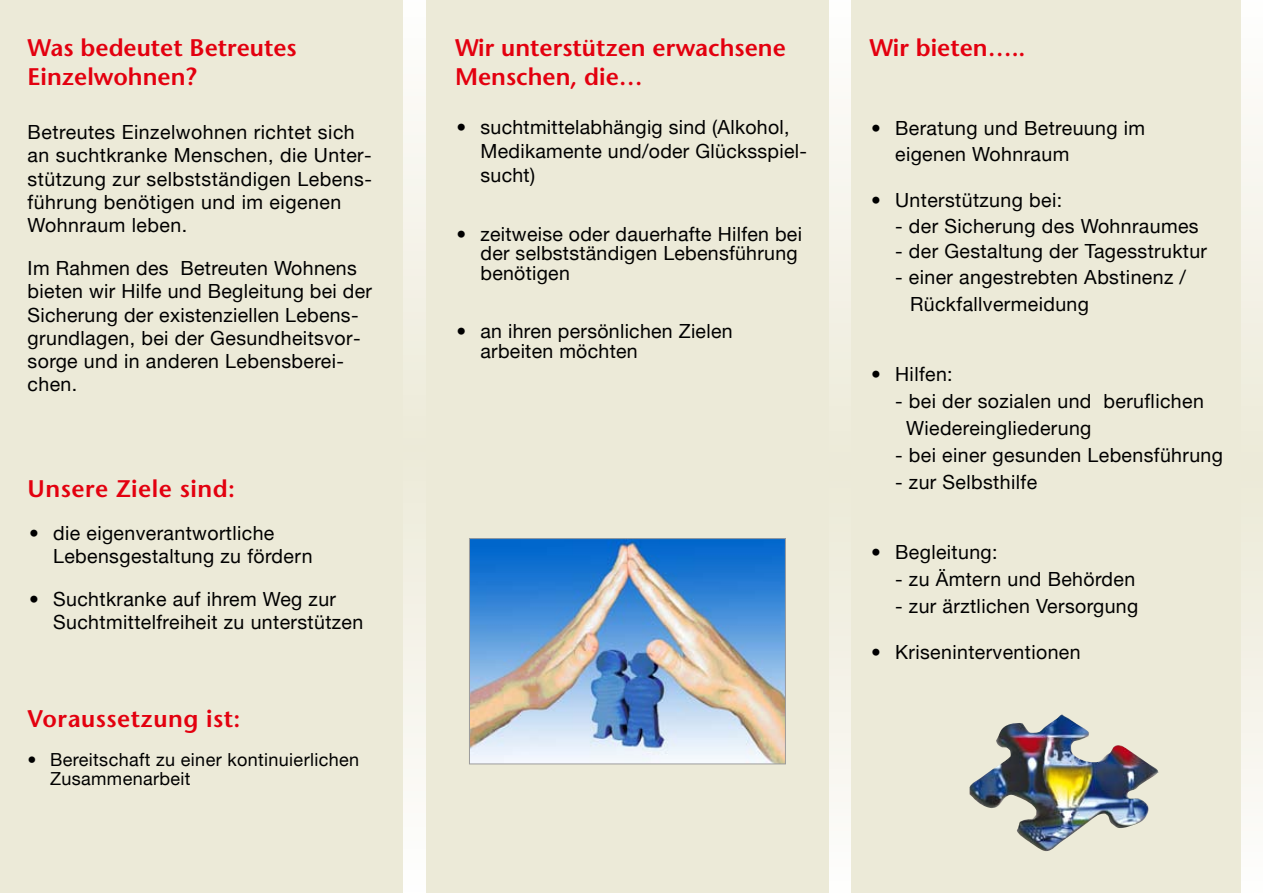
<style>
.page{position:relative;width:1263px;height:893px;background:#ecead8}
.page>*{position:absolute;margin:0;border:0;box-sizing:border-box;transform-origin:0 0}
.t1{font:600 24px/28.8px "Stone Sans Std";color:#e3000f}
.t2{font:600 24px "Stone Sans Std";letter-spacing:.02em;color:#e3000f}
.t3{font:19.5px/23.4px "Helvetica Neue";letter-spacing:.02em;color:#000}
.t4{font:18px/19.5px "Helvetica Neue";letter-spacing:.02em;color:#000}
</style>
<div class="page">
<svg style="left:1242px;top:0;width:21px;height:893px"></svg>
<svg style="left:404px;top:0;width:21px;height:893px"></svg>
<svg style="left:829px;top:0;width:21px;height:893px"></svg>
<img style="left:471px;top:540px;width:313px;height:222px">
<div style="left:469px;top:538px;width:317px;height:226px;border:1px solid #9c9c9c"></div>
<img style="left:969px;top:714px;width:189px;height:137px">
<p class="t1" style="left:28px;top:33px;width:271px">Was bedeutet Betreutes<br>Einzelwohnen?</p>
<p class="t3" style="left:28px;top:120px;width:346px">Betreutes Einzelwohnen richtet sich an suchtkranke Menschen, die Unter&shy;stützung zur selbstständigen Lebens&shy;führung benötigen und im eigenen<br>Wohnraum leben.</p>
<p class="t3" style="left:28px;top:256px;width:346px">Im Rahmen des Betreuten Wohnens bieten wir Hilfe und Begleitung bei der<br>Sicherung der existenziellen Lebens&shy;grundlagen, bei der Gesundheitsvor&shy;sorge und in anderen Lebensberei&shy;chen.</p>
<p class="t2" style="left:28px;top:474px;width:209px">Unsere Ziele sind:</p>
<p class="t3" style="left:53px;top:521px;width:261px;text-indent:-24px">• die eigenverantwortliche<br>Lebensgestaltung zu fördern</p>
<p class="t3" style="left:53px;top:587px;width:312px;text-indent:-24px">• Suchtkranke auf ihrem Weg zur<br>Suchtmittelfreiheit zu unterstützen</p>
<p class="t2" style="left:28px;top:704px;width:214px">Voraussetzung ist:</p>
<p class="t4" style="left:50px;top:749px;width:311px;text-indent:-23px">• Bereitschaft zu einer kontinuierlichen<br>Zusammenarbeit</p>
<p class="t1" style="left:455px;top:33px;width:332px">Wir unterstützen erwachsene<br>Menschen, die…</p>
<p class="t3" style="left:480px;top:115px;width:328px;line-height:24px;text-indent:-24px">• suchtmittelabhängig sind (Alkohol,<br>Medikamente und/oder Glücksspiel&shy;sucht)</p>
<p class="t3" style="left:480px;top:224px;width:323px;line-height:19.5px;text-indent:-24px">• zeitweise oder dauerhafte Hilfen bei der selbstständigen Lebensführung benötigen</p>
<p class="t3" style="left:480px;top:321px;width:254px;line-height:19.5px;text-indent:-24px">• an ihren persönlichen Zielen arbeiten möchten</p>
<p class="t1" style="left:870px;top:33px;width:157px">Wir bieten…..</p>
<p class="t3" style="left:895px;top:116px;width:251px;line-height:25.2px;text-indent:-24px">• Beratung und Betreuung im eigenen Wohnraum</p>
<p class="t3" style="left:871px;top:188px;width:192px">• Unterstützung bei:</p>
<p class="t3" style="left:895px;top:214px;width:305px">- der Sicherung des Wohnraumes</p>
<p class="t3" style="left:895px;top:239px;width:313px">- der Gestaltung der Tagesstruktur</p>
<p class="t3" style="left:910px;top:263px;width:277px;line-height:27px;text-indent:-15px">- einer angestrebten Abstinenz /<br>Rückfallvermeidung</p>
<p class="t3" style="left:871px;top:362px;width:83px">• Hilfen:</p>
<p class="t3" style="left:906px;top:387px;width:299px;line-height:27px;text-indent:-11px">- bei der sozialen und beruflichen<br>Wiedereingliederung</p>
<p class="t3" style="left:895px;top:443px;width:329px">- bei einer gesunden Lebensführung</p>
<p class="t3" style="left:895px;top:470px;width:143px">- zur Selbsthilfe</p>
<p class="t3" style="left:871px;top:540px;width:128px">• Begleitung:</p>
<p class="t3" style="left:895px;top:567px;width:242px">- zu Ämtern und Behörden</p>
<p class="t3" style="left:895px;top:594px;width:245px">- zur ärztlichen Versorgung</p>
<p class="t3" style="left:871px;top:640px;width:211px">• Kriseninterventionen</p>
</div>
